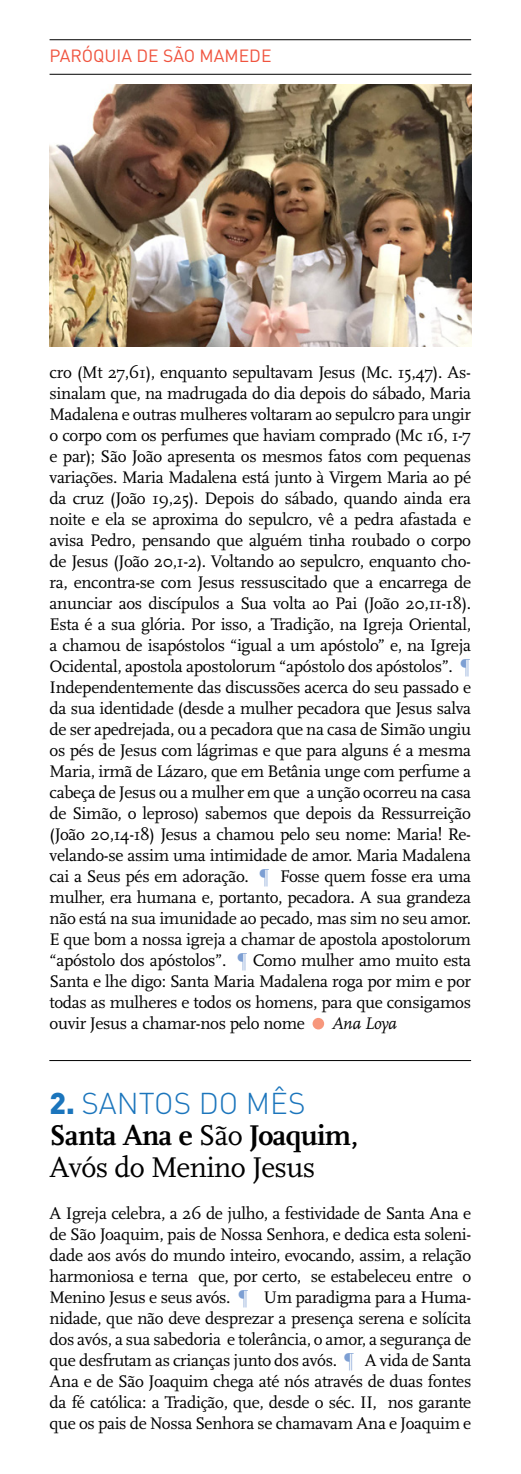
<style>
.page{position:relative;width:521px;height:1474px;background:#fff}
.page>*{position:absolute;margin:0;border:0;box-sizing:border-box;transform-origin:0 0}
.t1{font:29.75px/31.5px "Scala";letter-spacing:-.02em;color:#000}
.t2{font:300 29.75px "DIN";color:#1b75bc}
.t3{font:17.5px/21px "Scala";letter-spacing:-.02em;color:#000;text-align:justify}
.t4{font:17.5px "DIN";color:#f0533e}
.t5{font:italic 17.5px "Scala";letter-spacing:-.02em;color:#000}
.s1{color:#7d9fd3}
.s2{font-weight:900}
.s3{font-weight:700}
</style>
<div class="page">
<hr style="left:50px;top:39px;width:421px;height:1px;background:#000">
<hr style="left:50px;top:74px;width:421px;height:1px;background:#000">
<img style="left:50px;top:84px;width:421px;height:262px">
<div style="left:312px;top:1017px;width:12px;height:12px;background:#f7977c;border-radius:50%"></div>
<hr style="left:49px;top:1060px;width:422px;height:1px;background:#000">
<p class="t4" style="left:50px;top:45px;width:223px">PARÓQUIA DE SÃO MAMEDE</p>
<p class="t3" style="left:50px;top:362px;width:423px">cro (Mt 27,61), enquanto sepultavam Jesus (Mc. 15,47). As&shy;sinalam que, na madrugada do dia depois do sábado, Maria Madalena e outras mulheres voltaram ao sepulcro para ungir o corpo com os perfumes que haviam comprado (Mc 16, 1-7 e par); São João apresenta os mesmos fatos com pequenas variações. Maria Madalena está junto à Virgem Maria ao pé da cruz (João 19,25). Depois do sábado, quando ainda era noite e ela se aproxima do sepulcro, vê a pedra afastada e avisa Pedro, pensando que alguém tinha roubado o corpo de Jesus (João 20,1-2). Voltando ao sepulcro, enquanto cho&shy;ra, encontra-se com Jesus ressuscitado que a encarrega de anunciar aos discípulos a Sua volta ao Pai (João 20,11-18).<br>Esta é a sua glória. Por isso, a Tradição, na Igreja Oriental, a chamou de isapóstolos “igual a um apóstolo” e, na Igreja Ocidental, apostola apostolorum “apóstolo dos apóstolos”. <span class="s1">¶ </span>Independentemente das discussões acerca do seu passado e da sua identidade (desde a mulher pecadora que Jesus salva de ser apedrejada, ou a pecadora que na casa de Simão ungiu os pés de Jesus com lágrimas e que para alguns é a mesma Maria, irmã de Lázaro, que em Betânia unge com perfume a cabeça de Jesus ou a mulher em que a unção ocorreu na casa de Simão, o leproso) sabemos que depois da Ressurreição (João 20,14-18) Jesus a chamou pelo seu nome: Maria! Re&shy;velando-se assim uma intimidade de amor. Maria Madalena cai a Seus pés em adoração. <span class="s1">¶</span> Fosse quem fosse era uma mulher, era humana e, portanto, pecadora. A sua grandeza não está na sua imunidade ao pecado, mas sim no seu amor.<br>E que bom a nossa igreja a chamar de apostola apostolorum “apóstolo dos apóstolos”. <span class="s1">¶</span> Como mulher amo muito esta Santa e lhe digo: Santa Maria Madalena roga por mim e por todas as mulheres e todos os homens, para que consigamos ouvir Jesus a chamar-nos pelo nome</p>
<p class="t5" style="left:332px;top:1014px;width:67px">Ana Loya</p>
<h1 class="t2" style="left:50px;top:1084px;width:257px"><span class="s2">2.</span> SANTOS DO MÊS</h1>
<h1 class="t1" style="left:50px;top:1120px;width:310px"><span class="s3">Santa Ana e</span> São <span class="s3">Joaquim,<br></span>Avós do Menino Jesus</h1>
<p class="t3" style="left:50px;top:1202px;width:423px">A Igreja celebra, a 26 de julho, a festividade de Santa Ana e de São Joaquim, pais de Nossa Senhora, e dedica esta soleni&shy;dade aos avós do mundo inteiro, evocando, assim, a relação harmoniosa e terna que, por certo, se estabeleceu entre o Menino Jesus e seus avós. <span class="s1">¶</span> Um paradigma para a Huma&shy;nidade, que não deve desprezar a presença serena e solícita dos avós, a sua sabedoria e tolerância, o amor, a segurança de que desfrutam as crianças junto dos avós. <span class="s1">¶</span> A vida de Santa Ana e de São Joaquim chega até nós através de duas fontes da fé católica: a Tradição, que, desde o séc. II, nos garante que os pais de Nossa Senhora se chamavam Ana e Joaquim e</p>
</div>
